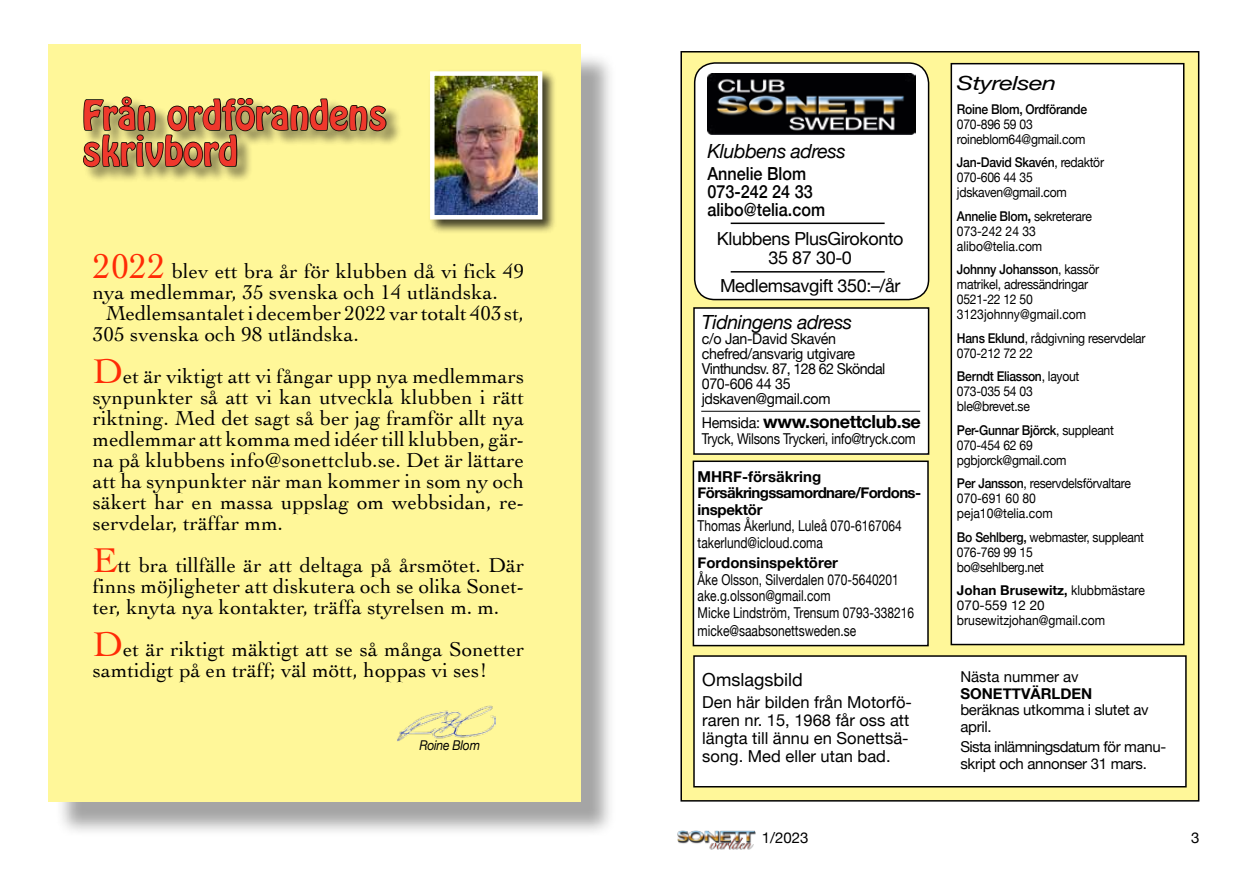
<style>
.page{position:relative;width:1259px;height:893px;background:#fff}
.page>*{position:absolute;margin:0;border:0;box-sizing:border-box;transform-origin:0 0}
.t1{font:36px/36px "Hobo Std";letter-spacing:.005em;color:#ef382c}
.t2{font:21px/21px "Cochin";letter-spacing:.005em;color:#000}
.t3{font:italic 19.5px "Helvetica Neue";letter-spacing:-.02em;color:#000}
.t4{font:italic 19.5px "Helvetica Neue";letter-spacing:-.02em;color:#000;scale:1.3 1}
.t5{font:18px/19.5px "Helvetica Neue";letter-spacing:-.02em;color:#000;text-align:center}
.t6{font:500 18px/18px "Helvetica Neue";color:#000;scale:.9 1}
.t7{font:700 18px "Helvetica Neue";letter-spacing:-.02em;color:#000}
.t8{font:18px "Helvetica Neue";color:#000}
.t9{font:16.5px/18px "Helvetica Neue";color:#000}
.t10{font:15px/16.5px "Helvetica Neue";color:#000;scale:.8 1}
.t11{font:15px/15px "Helvetica Neue";letter-spacing:-.02em;color:#000;scale:.95 1}
.t12{font:15px/16.5px "Helvetica Neue";letter-spacing:-.02em;color:#000}
.t13{font:700 15px/16.5px "Helvetica Neue";letter-spacing:-.03em;color:#000}
.t14{font:15px "Helvetica Neue";letter-spacing:-.02em;color:#000;scale:.85 1}
.t15{font:700 15px "Helvetica Neue";color:#000}
.t16{font:15px "Helvetica Neue";color:#000}
.t17{font:13.5px/15px "Helvetica Neue";letter-spacing:-.02em;color:#000;scale:.9 1}
.t18{font:13.5px/15px "Helvetica Neue";color:#000;scale:.9 1}
.t19{font:500 13.5px "Helvetica Neue";letter-spacing:-.02em;color:#000;scale:.9 1}
.t20{font:italic 13.5px "Helvetica Neue";letter-spacing:-.02em;color:#000;scale:.9 1}
.s1{font-size:36px;color:#ff2b06}
.s2{font-weight:400;font-size:15px}
.s3{font-weight:500}
.s4{font-weight:700}
</style>
<div class="page">
<img style="left:677px;top:830px;width:78px;height:20px">
<div style="left:55px;top:51px;width:561px;height:786px;background:#000;opacity:.36"></div>
<div style="left:48px;top:44px;width:532px;height:757px;background:#fff799"></div>
<div style="left:681px;top:52px;width:517px;height:749px;background:#fff799"></div>
<div style="left:694px;top:656px;width:492px;height:131px;background:#fff"></div>
<div style="left:693px;top:655px;width:493px;height:132px;border:2px solid #000"></div>
<div style="left:694px;top:63px;width:234px;height:237px;background:#fff;border-radius:20px"></div>
<div style="left:694px;top:62px;width:235px;height:238px;border:2px solid #000;border-radius:20px"></div>
<div style="left:694px;top:308px;width:234px;height:146px;background:#fff"></div>
<div style="left:693px;top:307px;width:236px;height:148px;border:2px solid #000"></div>
<hr style="left:730px;top:223px;width:154px;height:1px;background:#000">
<hr style="left:730px;top:271px;width:154px;height:2px;background:#000">
<div style="left:951px;top:64px;width:232px;height:580px;background:#fff"></div>
<div style="left:950px;top:63px;width:234px;height:582px;border:2px solid #000"></div>
<img style="left:707px;top:74px;width:208px;height:61px">
<hr style="left:701px;top:411px;width:219px;height:1px;background:#000">
<div style="left:84px;top:97px;width:318px;height:87px;background:#000;opacity:.48"></div>
<svg style="left:83px;top:96px;width:304px;height:72px"></svg>
<div style="left:428px;top:69px;width:128px;height:165px;background:#000;opacity:.75"></div>
<img style="left:435px;top:76px;width:102px;height:139px">
<div style="left:430px;top:71px;width:112px;height:149px;border:4px solid #fff"></div>
<img style="left:397px;top:705px;width:99px;height:37px">
<div style="left:693px;top:461px;width:235px;height:185px;background:#fff"></div>
<div style="left:692px;top:460px;width:236px;height:186px;border:2px solid #000"></div>
<h1 class="t1" style="left:82px;top:98px;width:306px">Från ordförandens skrivbord</h1>
<p class="t2" style="left:93px;top:259px;width:433px"><span class="s1">2022</span> blev ett bra år för klubben då vi fick 49 nya medlemmar, 35 svenska och 14 utländska.</p>
<p class="t2" style="left:93px;top:301px;width:433px;text-indent:13px">Medlemsantalet i december 2022 var totalt 403st,<br>305 svenska och 98 utländska.</p>
<p class="t2" style="left:93px;top:364px;width:433px;text-align:justify"><span class="s1">D</span>et är viktigt att vi fångar upp nya medlemmars synpunkter så att vi kan utveckla klubben i rätt riktning. Med det sagt så ber jag framför allt nya medlemmar att komma med idéer till klubben, gär&shy;na på klubbens info@sonettclub.se. Det är lättare att ha synpunkter när man kommer in som ny och säkert har en massa uppslag om webbsidan, re&shy;servdelar, träffar mm.</p>
<p class="t2" style="left:93px;top:553px;width:433px;text-align:justify"><span class="s1">E</span>tt bra tillfälle är att deltaga på årsmötet. Där finns möjligheter att diskutera och se olika Sonet&shy;ter, knyta nya kontakter, träffa styrelsen m. m.</p>
<p class="t2" style="left:93px;top:637px;width:433px"><span class="s1">D</span>et är riktigt mäktigt att se så många Sonetter samtidigt på en träff; väl mött, hoppas vi ses!</p>
<p class="t20" style="left:419px;top:735px;width:69px">Roine Blom</p>
<p class="t3" style="left:707px;top:137px;width:140px">Klubbens adress</p>
<p class="t6" style="left:707px;top:163px;width:132px">Annelie Blom<br>073-242 24 33 alibo@telia.com</p>
<p class="t5" style="left:717px;top:229px;width:188px">Klubbens PlusGirokonto<br>35 87 30-0</p>
<p class="t5" style="left:720px;top:277px;width:182px">Medlemsavgift 350:–/år</p>
<p class="t3" style="left:701px;top:308px;width:152px">Tidningens adress</p>
<p class="t11" style="left:701px;top:332px;width:195px">c/o Jan-David Skavén chefred/ansvarig utgivare<br>Vinthundsv. 87, 128 62 Sköndal<br>070-606 44 35 jdskaven@gmail.com</p>
<p class="t7" style="left:701px;top:407px;width:221px"><span class="s2">Hemsida:</span> www.sonettclub.se</p>
<p class="t14" style="left:701px;top:428px;width:253px">Tryck, Wilsons Tryckeri, info@tryck.com</p>
<p class="t13" style="left:697px;top:468px;width:225px">MHRF-försäkring<br>Försäkringssamordnare/Fordons&shy;inspektör</p>
<p class="t10" style="left:697px;top:518px;width:257px">Thomas Åkerlund, Luleå 070-6167064 takerlund@icloud.coma</p>
<p class="t15" style="left:697px;top:551px;width:142px">Fordonsinspektörer</p>
<p class="t10" style="left:697px;top:572px;width:272px">Åke Olsson, Silverdalen 070-5640201 ake.g.olsson@gmail.com<br>Micke Lindström, Trensum 0793-338216</p>
<p class="t10" style="left:697px;top:623px;width:200px">micke@saabsonettsweden.se</p>
<p class="t8" style="left:702px;top:667px;width:102px">Omslagsbild</p>
<p class="t9" style="left:702px;top:694px;width:211px">Den här bilden från Motorfö&shy;raren nr. 15, 1968 får oss att längta till ännu en Sonettsä&shy;song. Med eller utan bad.</p>
<p class="t4" style="left:957px;top:69px;width:78px">Styrelsen</p>
<p class="t19" style="left:957px;top:98px;width:146px">Roine Blom, Ordförande</p>
<p class="t17" style="left:957px;top:117px;width:144px">070-896 59 03 roineblom64@gmail.com</p>
<p class="t17" style="left:957px;top:156px;width:165px"><span class="s3">Jan-David Skavén</span>, redaktör<br>070-606 44 35 jdskaven@gmail.com</p>
<p class="t18" style="left:957px;top:209px;width:151px"><span class="s3">Annelie Blom</span><span class="s4">,</span> sekreterare<br>073-242 24 33 alibo@telia.com</p>
<p class="t17" style="left:957px;top:263px;width:159px"><span class="s3">Johnny Johansson</span>, kassör matrikel, adressändringar<br>0521-22 12 50<br>3123johnny@gmail.com</p>
<p class="t17" style="left:957px;top:331px;width:211px"><span class="s3">Hans Eklund</span>, rådgivning reservdelar<br>070-212 72 22</p>
<p class="t17" style="left:957px;top:370px;width:138px"><span class="s3">Berndt Eliasson</span>, layout<br>073-035 54 03 ble@brevet.se</p>
<p class="t17" style="left:957px;top:423px;width:176px"><span class="s3">Per-Gunnar Björck</span>, suppleant<br>070-454 62 69 pgbjorck@gmail.com</p>
<p class="t17" style="left:957px;top:477px;width:195px"><span class="s3">Per Jansson</span>, reservdelsförvaltare<br>070-691 60 80 peja10@telia.com</p>
<p class="t17" style="left:957px;top:530px;width:209px"><span class="s3">Bo Sehlberg,</span> webmaster, suppleant<br>076-769 99 15<br>bo@sehlberg.net</p>
<p class="t18" style="left:957px;top:584px;width:210px"><span class="s4">Johan Brusewitz,</span> klubbmästare<br>070-559 12 20 brusewitzjohan@gmail.com</p>
<p class="t16" style="left:960px;top:666px;width:120px">Nästa nummer av</p>
<p class="t15" style="left:960px;top:681px;width:133px">Sonettvärlden</p>
<p class="t12" style="left:960px;top:702px;width:190px">beräknas utkomma i slutet av april.</p>
<p class="t12" style="left:960px;top:740px;width:206px">Sista inlämningsdatum för manu&shy;skript och annonser 31 mars.</p>
<p class="t12" style="left:762px;top:830px;width:48px">1/2023</p>
<p class="t12" style="left:1191px;top:831px;width:10px">3</p>
</div>
